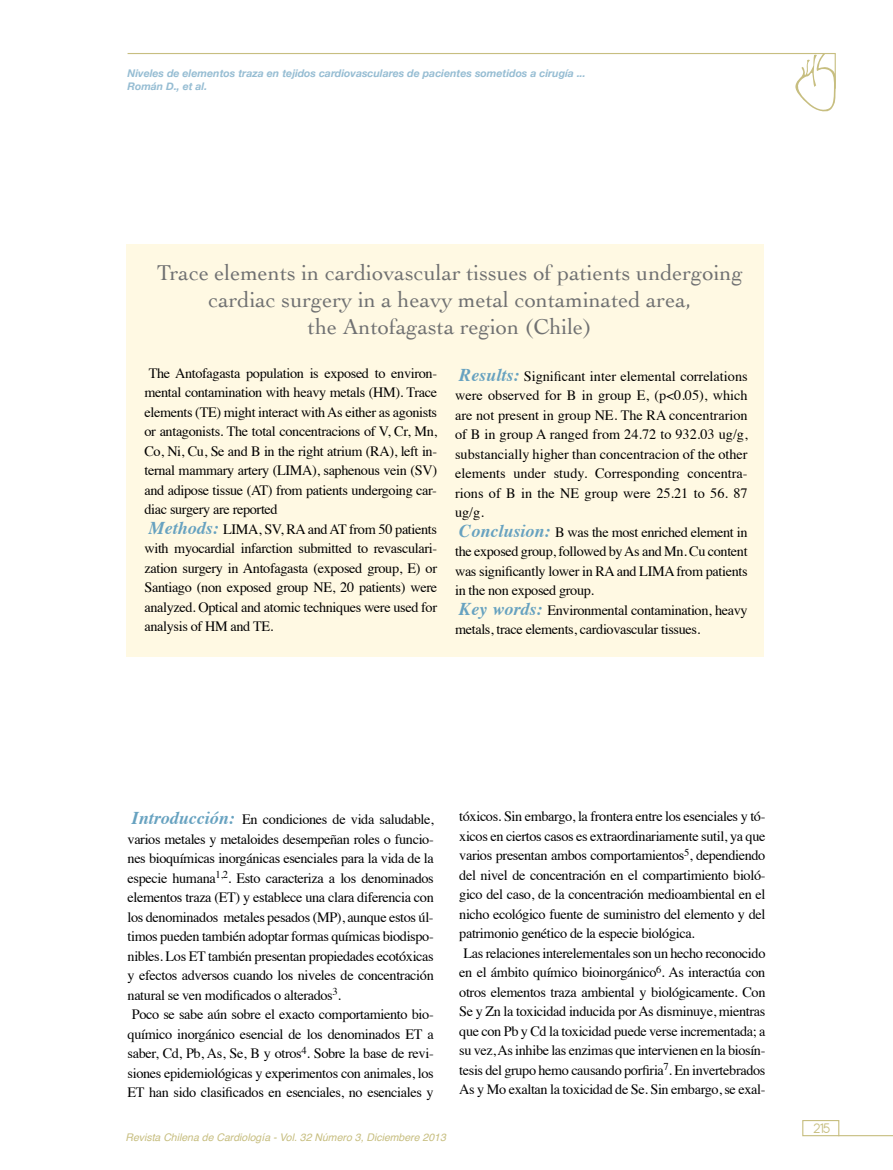
<style>
.page{position:relative;width:893px;height:1170px;background:#fff}
.page>*{position:absolute;margin:0;border:0;box-sizing:border-box;transform-origin:0 0}
.t1{font:22.5px/27px "Cochin";color:#707172;text-align:center}
.t2{font:15px "Antipasto";color:#c7be80}
.t3{font:14.25px/19.5px "Times";letter-spacing:-.025em;color:#000}
.t4{font:14.25px/19.5px "Times";color:#000}
.t5{font:italic 700 10.65px "Helvetica Neue";color:#96bdd3}
.t6{font:italic 10.5px "Helvetica";color:#c7be80}
.t7{font:italic 700 10.5px "Helvetica Neue";color:#96bdd3}
.s1{font-weight:700;font-style:italic;font-size:18px;color:#67a2c0}
</style>
<div class="page">
<svg style="left:127px;top:53px;width:709px;height:59px"></svg>
<hr style="left:838px;top:1134px;width:55px;height:2px;background:#c7be80">
<div style="left:802px;top:1119px;width:37px;height:17px;border:1px solid #c7be80"></div>
<div style="left:126px;top:244px;width:637px;height:413px;background:#fff9e3"></div>
<p class="t5" style="left:128px;top:67px;width:460px">Niveles de elementos traza en tejidos cardiovasculares de pacientes sometidos a cirugía ...</p>
<p class="t7" style="left:128px;top:80px;width:81px">Román D., et al.</p>
<h1 class="t1" style="left:157px;top:259px;width:587px">Trace elements in cardiovascular tissues of patients undergoing cardiac surgery in a heavy metal contaminated area,<br>the Antofagasta region (Chile)</h1>
<p class="t3" style="left:144px;top:362px;width:294px">The Antofagasta population is exposed to environ&shy;mental contamination with heavy metals (HM). Trace elements (TE) might interact with As either as agonists or antagonists. The total concentracions of V, Cr, Mn, Co, Ni, Cu, Se and B in the right atrium (RA), left in&shy;ternal mammary artery (LIMA), saphenous vein (SV) and adipose tissue (AT) from patients undergoing car&shy;diac surgery are reported<br><span class="s1">Methods:</span> LIMA, SV, RA and AT from 50 patients with myocardial infarction submitted to revasculari&shy;zation surgery in Antofagasta (exposed group, E) or Santiago (non exposed group NE, 20 patients) were analyzed. Optical and atomic techniques were used for analysis of HM and TE.</p>
<p class="t4" style="left:455px;top:365px;width:294px"><span class="s1">Results:</span> Significant inter elemental correlations were observed for B in group E, (p&lt;0.05), which are not present in group NE. The RA concentrarion of B in group A ranged from 24.72 to 932.03 ug/g, substancially higher than concentracion of the other elements under study. Corresponding concentra&shy;rions of B in the NE group were 25.21 to 56. 87 ug/g.<br><span class="s1">Conclusion:</span> B was the most enriched element in the exposed group, followed by As and Mn. Cu content was significantly lower in RA and LIMA from patients in the non exposed group.<br><span class="s1">Key words:</span> Environmental contamination, heavy metals, trace elements, cardiovascular tissues.</p>
<p class="t3" style="left:128px;top:808px;width:308px"><span class="s1">Introducción:</span> En condiciones de vida saludable, varios metales y metaloides desempeñan roles o funcio&shy;nes bioquímicas inorgánicas esenciales para la vida de la especie humana<sup>1,2</sup>. Esto caracteriza a los denominados elementos traza (ET) y establece una clara diferencia con los denominados metales pesados (MP), aunque estos úl&shy;timos pueden también adoptar formas químicas biodispo&shy;nibles. Los ET también presentan propiedades ecotóxicas y efectos adversos cuando los niveles de concentración natural se ven modificados o alterados<sup>3</sup>.<br>Poco se sabe aún sobre el exacto comportamiento bio&shy;químico inorgánico esencial de los denominados ET a saber, Cd, Pb, As, Se, B y otros<sup>4</sup>. Sobre la base de revi&shy;siones epidemiológicas y experimentos con animales, los ET han sido clasificados en esenciales, no esenciales y</p>
<p class="t3" style="left:459px;top:805px;width:308px">tóxicos. Sin embargo, la frontera entre los esenciales y tó&shy;xicos en ciertos casos es extraordinariamente sutil, ya que varios presentan ambos comportamientos<sup>5</sup>, dependiendo del nivel de concentración en el compartimiento bioló&shy;gico del caso, de la concentración medioambiental en el nicho ecológico fuente de suministro del elemento y del patrimonio genético de la especie biológica.<br>Las relaciones interelementales son un hecho reconocido en el ámbito químico bioinorgánico<sup>6</sup>. As interactúa con otros elementos traza ambiental y biológicamente. Con Se y Zn la toxicidad inducida por As disminuye, mientras que con Pb y Cd la toxicidad puede verse incrementada; a su vez, As inhibe las enzimas que intervienen en la biosín&shy;tesis del grupo hemo causando porfiria<sup>7</sup>. En invertebrados As y Mo exaltan la toxicidad de Se. Sin embargo, se exal-</p>
<p class="t6" style="left:125px;top:1128px;width:322px">Revista Chilena de Cardiología - Vol. 32 Número 3, Diciembere 2013</p>
<p class="t2" style="left:813px;top:1119px;width:18px">215</p>
</div>
